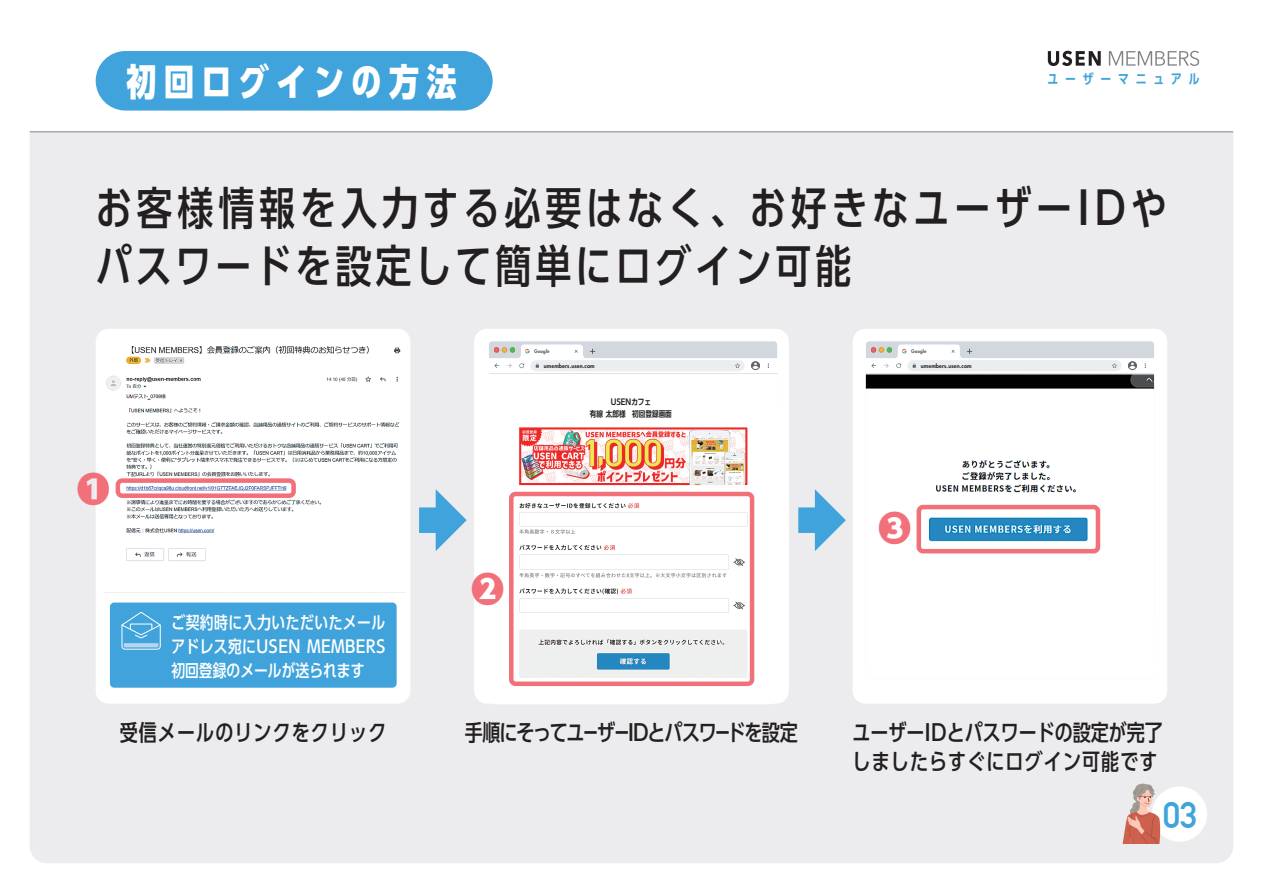
<style>
.page{position:relative;width:1263px;height:893px;background:#fff}
.page>*{position:absolute;margin:0;border:0;box-sizing:border-box;transform-origin:0 0}
.t1{font:500 45px/58.5px "UD Shin Go C Oeiz Pr 6 N";letter-spacing:.11em;color:#231f20}
.t2{font:37.5px "UD Shin Go C Oeiz Pr 6 N Hea";letter-spacing:.2em;color:#fff}
.t3{font:700 36.3px "DIN Alternate";color:#40a3db}
.t4{font:34.5px "UD Shin Go C Oeiz Pr 6 N Hea";color:#f17079;scale:1.2 1}
.t5{font:500 22.5px/28.5px "UD Shin Go C Oeiz Pr 6 N";color:#231f20}
.t6{font:500 22.5px "UD Shin Go C Oeiz Pr 6 N";letter-spacing:-.05em;color:#231f20}
.t7{font:500 22.5px "UD Shin Go C Oeiz Pr 6 N";letter-spacing:.05em;color:#231f20}
.t8{font:500 17.25px/24px "UD Shin Go C Oeiz Pr 6 N";letter-spacing:.02em;color:#fff;text-align:justify}
.t9{font:13.5px "UD Shin Go C Oeiz Pr 6 N De B";letter-spacing:.51em;color:#40a3db}
.t10{font:8.25px/12px "UD Shin Go C Oeiz Pr 6 N De B";color:#231f20;text-align:center}
.t11{font:800 5.55px "Futura Std";letter-spacing:.015em;color:#231f20}
.t12{font:800 4.8px "Futura Std";letter-spacing:.015em;color:#57585a}
</style>
<div class="page">
<div style="left:30px;top:132px;width:1203px;height:731px;background:#ececee"></div>
<hr style="left:30px;top:131px;width:1203px;height:1px;background:#808285">
<div style="left:96px;top:51px;width:397px;height:60px;background:#40a3db;border-radius:30px"></div>
<div style="left:1152px;top:786px;width:55px;height:56px;background:#fff;border-radius:50%"></div>
<div style="left:96px;top:329px;width:314px;height:375px;background:#fff;border-radius:13px"></div>
<div style="left:474px;top:329px;width:315px;height:375px;background:#fff;border-radius:13px"></div>
<div style="left:853px;top:329px;width:314px;height:375px;background:#fff;border-radius:13px"></div>
<img style="left:103px;top:346px;width:303px;height:247px">
<div style="left:116px;top:478px;width:180px;height:20px;border:4px solid #f17079;border-radius:4px"></div>
<div style="left:110px;top:602px;width:287px;height:86px;background:#40a3db;border-radius:4px"></div>
<svg style="left:121px;top:611px;width:40px;height:39px"></svg>
<div style="left:489px;top:358px;width:288px;height:15px;background:#f8f9f9"></div>
<div style="left:530px;top:360px;width:215px;height:11px;background:#ebeef0;border-radius:6px"></div>
<svg style="left:489px;top:341px;width:288px;height:29px"></svg>
<hr style="left:489px;top:373px;width:288px;height:1px;background:#e1e2e2">
<img style="left:514px;top:427px;width:241px;height:254px">
<div style="left:866px;top:358px;width:288px;height:15px;background:#f8f9f9"></div>
<div style="left:907px;top:360px;width:215px;height:11px;background:#ebeef0;border-radius:6px"></div>
<svg style="left:866px;top:341px;width:288px;height:29px"></svg>
<hr style="left:866px;top:373px;width:288px;height:1px;background:#e1e2e2">
<img style="left:866px;top:374px;width:288px;height:180px">
<div style="left:509px;top:492px;width:245px;height:194px;border:4px solid #f17079;border-radius:4px"></div>
<div style="left:419px;top:507px;width:21px;height:26px;background:#40a3db"></div>
<svg style="left:436px;top:489px;width:31px;height:62px;background:#97c8e4"></svg>
<div style="left:798px;top:507px;width:21px;height:26px;background:#40a3db"></div>
<svg style="left:815px;top:489px;width:31px;height:62px;background:#96c7e4"></svg>
<div style="left:916px;top:505px;width:184px;height:48px;border:4px solid #f17079;border-radius:4px"></div>
<svg style="left:1048px;top:51px;width:53px;height:15px"></svg>
<svg style="left:1109px;top:51px;width:90px;height:15px"></svg>
<svg style="left:1122px;top:783px;width:38px;height:61px;background:#d7a399"></svg>
<p class="t2" style="left:127px;top:51px;width:331px">初回ログインの方法</p>
<p class="t9" style="left:1047px;top:68px;width:154px">ユーザーマニュアル</p>
<p class="t1" style="left:96px;top:176px;width:1073px">お客様情報を入力する必要はなく、お好きなユーザーIDやパスワードを設定して簡単にログイン可能</p>
<p class="t12" style="left:534px;top:348px;width:17px">Google</p>
<p class="t12" style="left:911px;top:348px;width:17px">Google</p>
<p class="t11" style="left:921px;top:362px;width:52px">umembers.usen.com</p>
<p class="t11" style="left:544px;top:362px;width:52px">umembers.usen.com</p>
<p class="t4" style="left:77px;top:460px;width:29px">❶</p>
<p class="t10" style="left:590px;top:396px;width:83px">USENカフェ<br>有線 太郎様　初回登録画面</p>
<p class="t8" style="left:171px;top:609px;width:216px">ご契約時に入力いただいたメールアドレス宛にUSEN MEMBERS初回登録のメールが送られます</p>
<p class="t4" style="left:471px;top:560px;width:29px">❷</p>
<p class="t7" style="left:120px;top:715px;width:268px">受信メールのリンクをクリック</p>
<p class="t6" style="left:465px;top:715px;width:334px">手順にそってユーザーIDとパスワードを設定</p>
<p class="t4" style="left:878px;top:500px;width:29px">❸</p>
<p class="t5" style="left:853px;top:717px;width:312px">ユーザーIDとパスワードの設定が完了しましたらすぐにログイン可能です</p>
<p class="t3" style="left:1163px;top:787px;width:36px">03</p>
</div>
